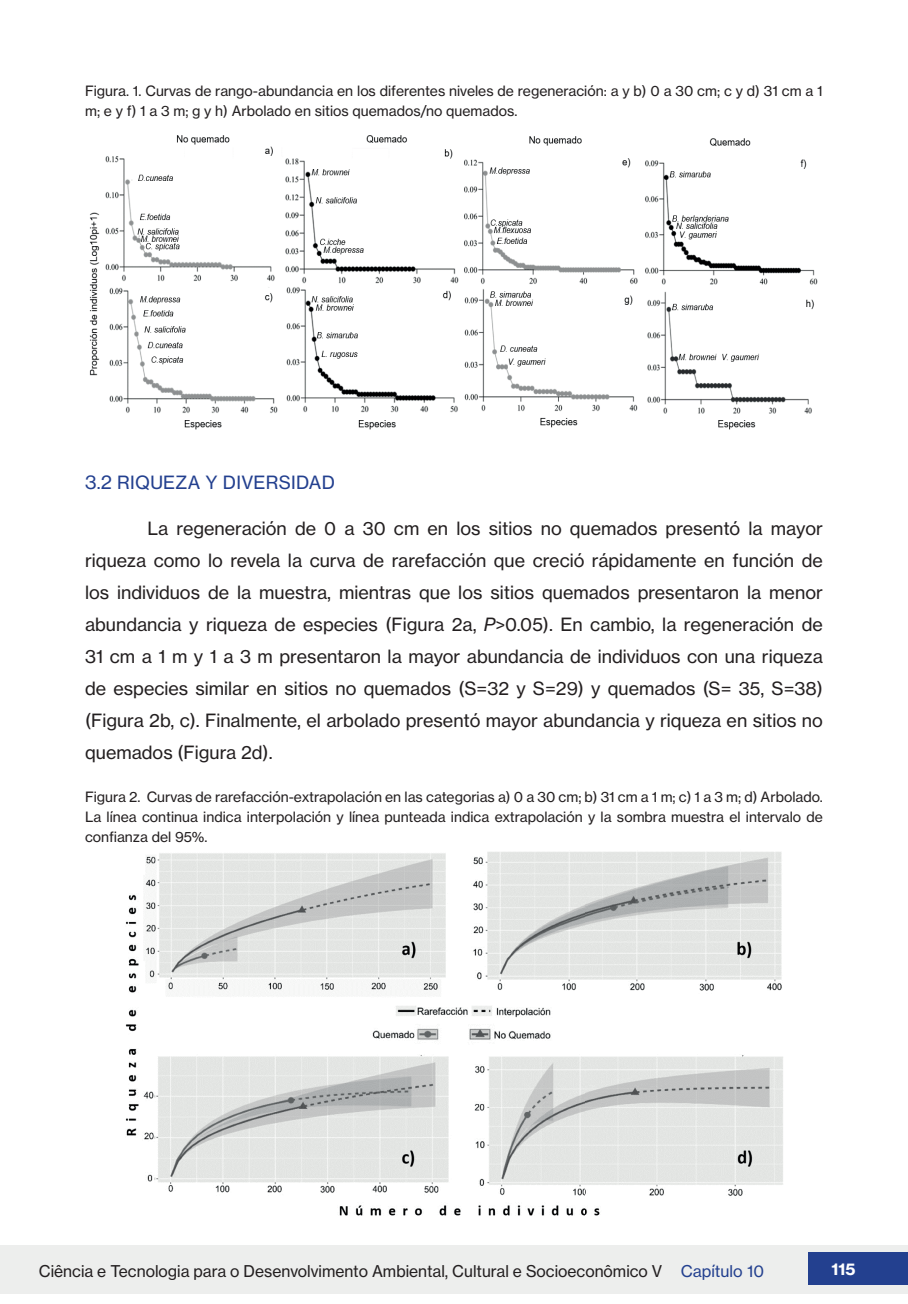
<style>
.page{position:relative;width:908px;height:1304px;background:#fff}
.page>*{position:absolute;margin:0;border:0;box-sizing:border-box;transform-origin:0 0}
.t1{font:18px/32px "N Haas Grotesk TX Pro 55 Rg";color:#231f20;text-align:justify}
.t2{font:18px "N Haas Grotesk TX Pro 55 Rg";letter-spacing:.015em;color:#23408f}
.t3{font:16px "N Haas Grotesk TX Pro 55 Rg";color:#231f20}
.t4{font:16px "N Haas Grotesk TX Pro 75 Bd";color:#fff}
.t5{font:14px/20px "N Haas Grotesk TX Pro 55 Rg";color:#231f20}
.s1{font-family:"N Haas Grotesk TX Pro 56 It"}
.s2{color:#23408f}
</style>
<div class="page">
<div style="left:0;top:1245px;width:907px;height:49px;background:#edeeed"></div>
<div style="left:808px;top:1252px;width:99px;height:33px;background:#23408f"></div>
<img style="left:89px;top:135px;width:729px;height:295px">
<img style="left:125px;top:852px;width:657px;height:364px">
<p class="t5" style="left:85px;top:81px;width:738px">Figura. 1. Curvas de rango-abundancia en los diferentes niveles de regeneración: a y b) 0 a 30 cm; c y d) 31 cm a 1 m; e y f) 1 a 3 m; g y h) Arbolado en sitios quemados/no quemados.</p>
<p class="t2" style="left:85px;top:472px;width:251px">3.2 RIQUEZA Y DIVERSIDAD</p>
<p class="t1" style="left:85px;top:513px;width:739px;text-indent:62px">La regeneración de 0 a 30 cm en los sitios no quemados presentó la mayor riqueza como lo revela la curva de rarefacción que creció rápidamente en función de los individuos de la muestra, mientras que los sitios quemados presentaron la menor abundancia y riqueza de especies (Figura 2a, <span class="s1">P</span>&gt;0.05). En cambio, la regeneración de 31 cm a 1 m y 1 a 3 m presentaron la mayor abundancia de individuos con una riqueza de especies similar en sitios no quemados (S=32 y S=29) y quemados (S= 35, S=38) (Figura 2b, c). Finalmente, el arbolado presentó mayor abundancia y riqueza en sitios no quemados (Figura 2d).</p>
<p class="t5" style="left:85px;top:787px;width:739px;text-align:justify">Figura 2. Curvas de rarefacción-extrapolación en las categorias a) 0 a 30 cm; b) 31 cm a 1 m; c) 1 a 3 m; d) Arbolado.<br>La línea continua indica interpolación y línea punteada indica extrapolación y la sombra muestra el intervalo de confianza del 95%.</p>
<p class="t3" style="left:39px;top:1261px;width:726px">Ciência e Tecnologia para o Desenvolvimento Ambiental, Cultural e Socioeconômico V <span class="s2">Capítulo 10</span></p>
<p class="t4" style="left:831px;top:1259px;width:26px">115</p>
</div>
